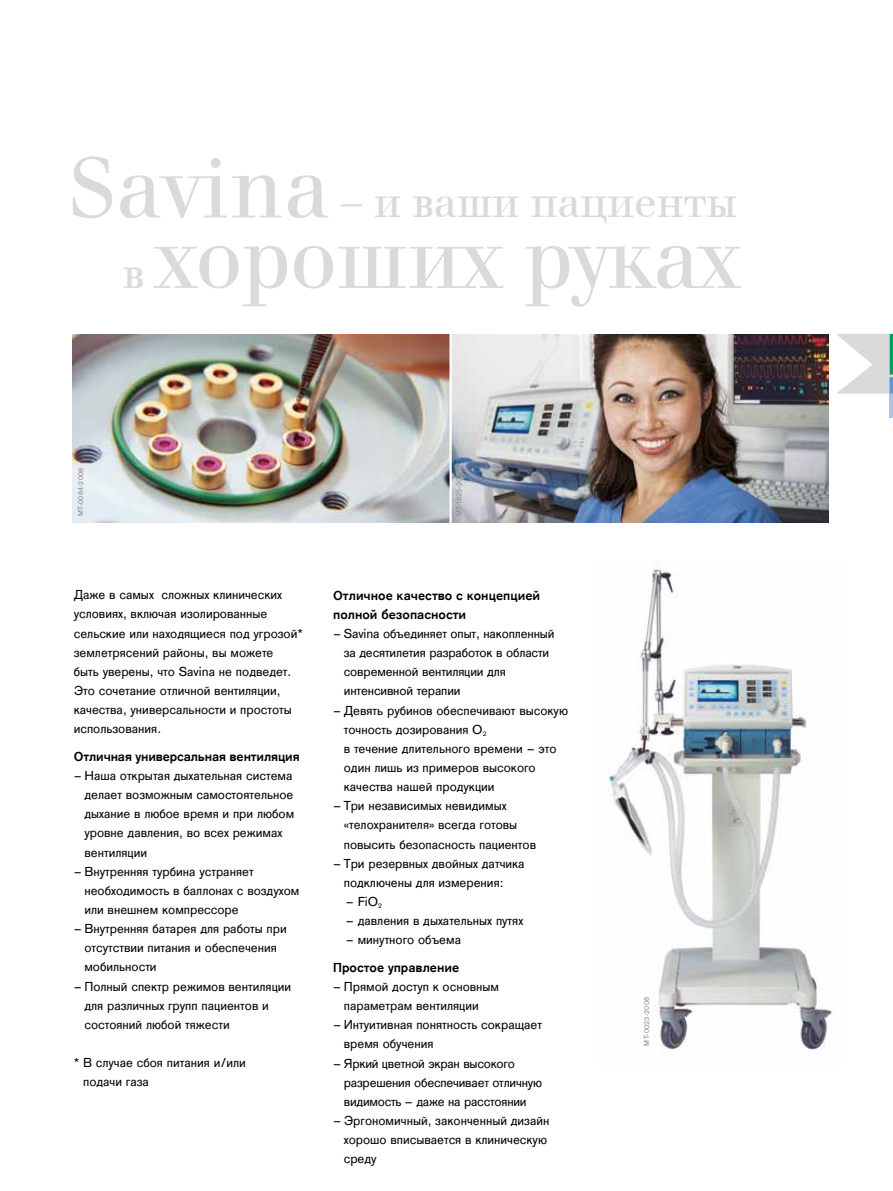
<style>
.page{position:relative;width:893px;height:1191px;background:#fff}
.page>*{position:absolute;margin:0;border:0;box-sizing:border-box;transform-origin:0 0}
.t1{font:90px "Draeger Walbaum Global";color:#dadada}
.t2{font:45px "Draeger Walbaum Global";color:#dadada}
.t3{font:13.5px/19.2px "Draeger Sans Global";color:#000}
.t4{font:700 13.5px/19.2px "Draeger Sans Global";color:#000}
.t5{font:7.5px "Draeger Sans Global";letter-spacing:.025em;color:#878787}
.s1{font-size:90px}
.s2{font-size:45px}
</style>
<div class="page">
<svg style="left:836px;top:334px;width:57px;height:84px"></svg>
<img style="left:607px;top:568px;width:227px;height:485px">
<img style="left:72px;top:335px;width:756px;height:187px">
<hr style="left:449px;top:326px;width:3px;height:211px;background:#fff">
<h2 class="t2" style="left:69px;top:166px;width:670px"><span class="s1">Savina</span> – и ваши пациенты</h2>
<h1 class="t1" style="left:123px;top:186px;width:618px"><span class="s2">в</span> хороших руках</h1>
<p class="t5" style="left:76px;top:516px;width:50px;rotate:-90deg">MT-0064-2008</p>
<p class="t5" style="left:454px;top:516px;width:49px;rotate:-90deg">MT-1825-2008</p>
<p class="t3" style="left:74px;top:585px;width:231px">Даже в самых сложных клинических условиях, включая изолированные сельские или находящиеся под угрозой* землетрясений районы, вы можете<br>быть уверены, что Savina не подведет.<br>Это сочетание отличной вентиляции, качества, универсальности и простоты использования.</p>
<p class="t4" style="left:74px;top:746px;width:228px">Отличная универсальная вентиляция</p>
<p class="t3" style="left:84px;top:766px;width:211px;text-indent:-11px">– Наша открытая дыхательная система делает возможным самостоятельное дыхание в любое время и при любом уровне давления, во всех режимах вентиляции</p>
<p class="t3" style="left:84px;top:861px;width:216px;text-indent:-11px">– Внутренняя турбина устраняет необходимость в баллонах с воздухом или внешнем компрессоре</p>
<p class="t3" style="left:84px;top:919px;width:204px;text-indent:-11px">– Внутренняя батарея для работы при отсутствии питания и обеспечения мобильности</p>
<p class="t3" style="left:84px;top:976px;width:208px;text-indent:-11px">– Полный спектр режимов вентиляции для различных групп пациентов и состояний любой тяжести</p>
<p class="t3" style="left:83px;top:1052px;width:164px;text-indent:-9px">* В случае сбоя питания и/или подачи газа</p>
<p class="t4" style="left:333px;top:585px;width:208px">Отличное качество с концепцией полной безопасности</p>
<p class="t3" style="left:344px;top:623px;width:212px;text-indent:-11px">– Savina объединяет опыт, накопленный за десятилетия разработок в области современной вентиляции для интенсивной терапии</p>
<p class="t3" style="left:344px;top:700px;width:226px;text-indent:-11px">– Девять рубинов обеспечивают высокую точность дозирования O<sub>2<br></sub>в течение длительного времени – это один лишь из примеров высокого качества нашей продукции</p>
<p class="t3" style="left:344px;top:796px;width:194px;text-indent:-11px">– Три независимых невидимых «телохранителя» всегда готовы повысить безопасность пациентов</p>
<p class="t3" style="left:344px;top:853px;width:182px;text-indent:-11px">– Три резервных двойных датчика подключены для измерения:</p>
<p class="t3" style="left:346px;top:891px;width:38px">– FiO<sub>2</sub></p>
<p class="t3" style="left:346px;top:911px;width:179px">– давления в дыхательных путях</p>
<p class="t3" style="left:346px;top:930px;width:117px">– минутного объема</p>
<p class="t4" style="left:333px;top:957px;width:128px">Простое управление</p>
<p class="t3" style="left:344px;top:976px;width:157px;text-indent:-11px">– Прямой доступ к основным параметрам вентиляции</p>
<p class="t3" style="left:344px;top:1015px;width:200px;text-indent:-11px">– Интуитивная понятность сокращает время обучения</p>
<p class="t3" style="left:344px;top:1053px;width:200px;text-indent:-11px">– Яркий цветной экран высокого разрешения обеспечивает отличную видимость – даже на расстоянии</p>
<p class="t3" style="left:344px;top:1110px;width:207px;text-indent:-11px">– Эргономичный, законченный дизайн хорошо вписывается в клиническую среду</p>
<p class="t5" style="left:642px;top:1045px;width:50px;rotate:-90deg">MT-0023-2008</p>
</div>
